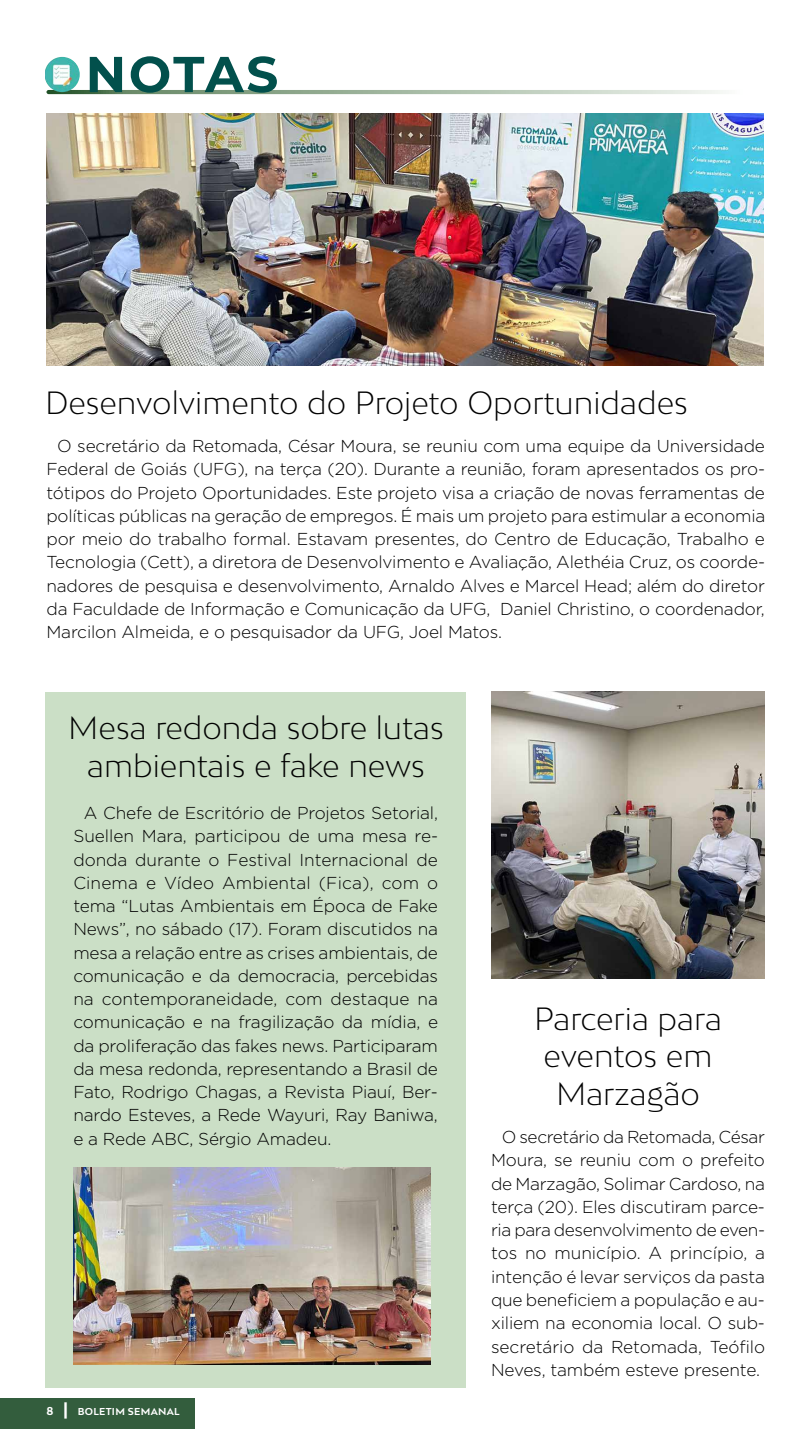
<style>
.page{position:relative;width:810px;height:1440px;background:#fff}
.page>*{position:absolute;margin:0;border:0;box-sizing:border-box;transform-origin:0 0}
.t1{font:700 50.32px "Montserrat";letter-spacing:.045em;color:#02504c}
.t2{font:300 30.38px/37.5px "Bw Mitga";color:#000;text-align:center}
.t3{font:300 17.25px/23.2px "Gotham";letter-spacing:-.01em;color:#000;text-align:justify}
.t4{font:700 9.45px "Bw Mitga";letter-spacing:.03em;color:#fff}
.s1{font-size:10.88px}
.s2{font-size:16.27px}
</style>
<div class="page">
<div style="left:0;top:1398px;width:195px;height:31px;background:#335d3d"></div>
<div style="left:45px;top:692px;width:421px;height:696px;background:#cbdfc6"></div>
<svg style="left:46px;top:90px;width:719px;height:4px;background:#a6baa5"></svg>
<img style="left:45px;top:57px;width:35px;height:35px">
<img style="left:491px;top:692px;width:274px;height:286px">
<img style="left:46px;top:114px;width:718px;height:252px">
<img style="left:73px;top:1168px;width:358px;height:196px">
<h1 class="t1" style="left:86px;top:38px;width:194px">NOTAS</h1>
<h2 class="t2" style="left:45px;top:383px;width:644px">Desenvolvimento do Projeto Oportunidades</h2>
<p class="t3" style="left:47px;top:434px;width:720px;text-indent:11px">O secretário da Retomada, César Moura, se reuniu com uma equipe da Universidade Federal de Goiás (UFG), na terça (20). Durante a reunião, foram apresentados os pro&shy;tótipos do Projeto Oportunidades. Este projeto visa a criação de novas ferramentas de políticas públicas na geração de empregos. É mais um projeto para estimular a economia por meio do trabalho formal. Estavam presentes, do Centro de Educação, Trabalho e Tecnologia (Cett), a diretora de Desenvolvimento e Avaliação, Alethéia Cruz, os coorde&shy;nadores de pesquisa e desenvolvimento, Arnaldo Alves e Marcel Head; além do diretor da Faculdade de Informação e Comunicação da UFG, Daniel Christino, o coordenador, Marcilon Almeida, e o pesquisador da UFG, Joel Matos.</p>
<h2 class="t2" style="left:68px;top:708px;width:377px">Mesa redonda sobre lutas ambientais e fake news</h2>
<p class="t3" style="left:73px;top:801px;width:366px;text-indent:11px">A Chefe de Escritório de Projetos Setorial, Suellen Mara, participou de uma mesa re&shy;donda durante o Festival Internacional de Cinema e Vídeo Ambiental (Fica), com o tema “Lutas Ambientais em Época de Fake News”, no sábado (17). Foram discutidos na mesa a relação entre as crises ambientais, de comunicação e da democracia, percebidas na contemporaneidade, com destaque na comunicação e na fragilização da mídia, e da proliferação das fakes news. Participaram da mesa redonda, representando a Brasil de Fato, Rodrigo Chagas, a Revista Piauí, Ber&shy;nardo Esteves, a Rede Wayuri, Ray Baniwa, e a Rede ABC, Sérgio Amadeu.</p>
<p class="t4" style="left:46px;top:1405px;width:135px"><span class="s1">8</span> <span class="s2">|</span> BOLETIM SEMANAL</p>
<h2 class="t2" style="left:534px;top:999px;width:189px">Parceria para eventos em<br>Marzagão</h2>
<p class="t3" style="left:491px;top:1125px;width:276px;text-indent:11px">O secretário da Retomada, César Moura, se reuniu com o prefeito de Marzagão, Solimar Cardoso, na terça (20). Eles discutiram parce&shy;ria para desenvolvimento de even&shy;tos no município. A princípio, a intenção é levar serviços da pasta que beneficiem a população e au&shy;xiliem na economia local. O sub&shy;secretário da Retomada, Teófilo Neves, também esteve presente.</p>
</div>
